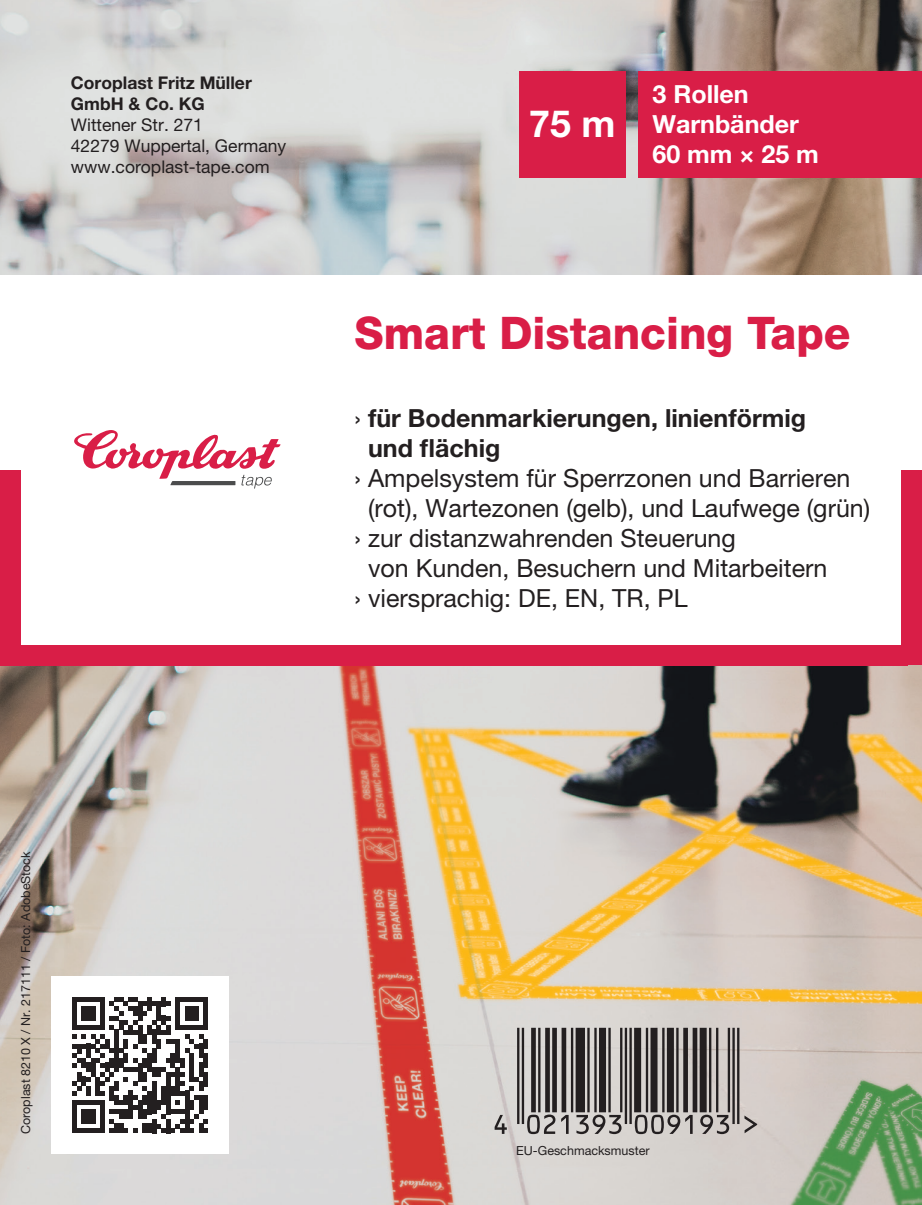
<style>
.page{position:relative;width:922px;height:1205px;background:#fff}
.page>*{position:absolute;margin:0;border:0;box-sizing:border-box;transform-origin:0 0}
.t1{font:800 45px "Helvetica Neue LT Pro";color:#d91e47}
.t2{font:700 37.5px "Helvetica Neue LT Pro";color:#fff}
.t3{font:25px "Helvetica Neue LT Pro";color:#231f20}
.t4{font:700 25px/30px "Helvetica Neue LT Pro";color:#231f20}
.t5{font:700 25px/30px "Helvetica Neue LT Pro";color:#fff}
.t6{font:17.5px/21px "Helvetica Neue LT Pro";color:#231f20}
.t7{font:700 17.5px/21px "Helvetica Neue LT Pro";color:#231f20}
.t8{font:12.5px "Helvetica Neue LT Pro";color:#231f20}
.s1{font-weight:400}
</style>
<div class="page">
<img style="left:0;top:0;width:921px;height:1205px">
<div style="left:0;top:275px;width:921px;height:390px;background:#fff"></div>
<div style="left:0;top:470px;width:20px;height:195px;background:#d91e47"></div>
<div style="left:901px;top:470px;width:20px;height:195px;background:#d91e47"></div>
<div style="left:0;top:645px;width:907px;height:20px;background:#d91e47"></div>
<div style="left:638px;top:71px;width:283px;height:107px;background:#d91e47"></div>
<div style="left:51px;top:976px;width:178px;height:177px;background:#fff"></div>
<svg style="left:72px;top:997px;width:136px;height:136px"></svg>
<div style="left:519px;top:71px;width:106px;height:106px;background:#d91e47"></div>
<svg style="left:494px;top:1028px;width:263px;height:106px;background:#8f8a89"></svg>
<svg style="left:74px;top:430px;width:206px;height:58px"></svg>
<p class="t7" style="left:71px;top:72px;width:182px">Coroplast Fritz Müller<br>GmbH &amp; Co. KG</p>
<p class="t6" style="left:71px;top:114px;width:217px">Wittener Str. 271<br>42279 Wuppertal, Germany www.coroplast-tape.com</p>
<h2 class="t2" style="left:529px;top:101px;width:88px">75 m</h2>
<p class="t5" style="left:652px;top:79px;width:168px">3 Rollen<br>Warnbänder<br>60 mm × 25 m</p>
<h1 class="t1" style="left:354px;top:306px;width:497px">Smart Distancing Tape</h1>
<p class="t4" style="left:368px;top:402px;width:439px;text-indent:-13px"><span class="s1">›</span> für Bodenmarkierungen, linienförmig und flächig</p>
<p class="t3" style="left:354px;top:463px;width:497px">› Ampelsystem für Sperrzonen und Barrieren</p>
<p class="t3" style="left:368px;top:493px;width:503px">(rot), Wartezonen (gelb), und Laufwege (grün)</p>
<p class="t3" style="left:354px;top:523px;width:382px">› zur distanzwahrenden Steuerung</p>
<p class="t3" style="left:368px;top:553px;width:460px">von Kunden, Besuchern und Mitarbeitern</p>
<p class="t3" style="left:354px;top:583px;width:334px">› viersprachig: DE, EN, TR, PL</p>
<p class="t8" style="left:18px;top:1134px;width:284px;rotate:-90deg">Coroplast 8210 X / Nr. 217111 / Foto: AdobeStock</p>
<p class="t8" style="left:516px;top:1142px;width:135px">EU-Geschmacksmuster</p>
</div>
